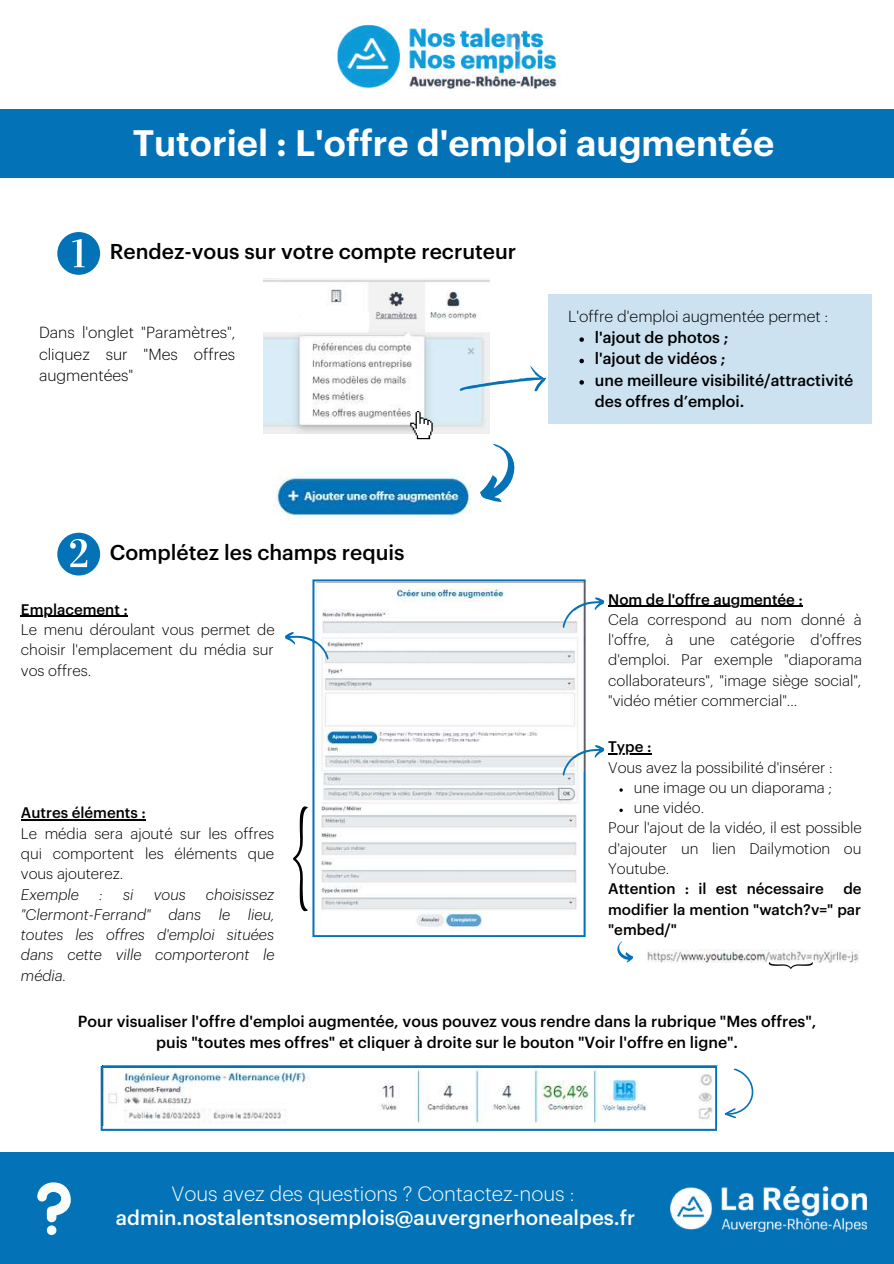
<style>
.page{position:relative;width:894px;height:1264px;background:#fff}
.page>*{position:absolute;margin:0;border:0;box-sizing:border-box;transform-origin:0 0}
.t1{font:600 36px "Graphik";color:#fff}
.t2{font:500 21px "Graphik";color:#000}
.t3{font:500 20.25px "Graphik";color:#fbfdf8}
.t4{font:300 20.25px "Graphik";color:#fbfdf8}
.t5{font:500 15.75px/21.5px "Graphik";color:#000}
.t6{font:300 15.75px/21.5px "Graphik";color:#000;text-align:justify}
.t7{font:300 15px/20.2px "Graphik";color:#000;text-align:justify}
.t8{font:500 15px/20.2px "Graphik";color:#000;text-align:justify}
.t9{font:italic 300 15px/20.2px "Graphik";color:#000;text-align:justify}
</style>
<div class="page">
<div style="left:0;top:109px;width:893px;height:69px;background:#0372b7"></div>
<img style="left:336px;top:25px;width:221px;height:64px">
<div style="left:548px;top:294px;width:323px;height:130px;background:#cce2f0"></div>
<svg style="left:480px;top:444px;width:35px;height:58px"></svg>
<img style="left:264px;top:278px;width:225px;height:156px">
<div style="left:302px;top:311px;width:36px;height:18px;background:#fff"></div>
<div style="left:333px;top:311px;width:36px;height:18px;background:#fff"></div>
<svg style="left:410px;top:411px;width:22px;height:28px"></svg>
<img style="left:273px;top:471px;width:205px;height:48px">
<svg style="left:457px;top:363px;width:89px;height:30px"></svg>
<svg style="left:312px;top:579px;width:273px;height:358px"></svg>
<img style="left:316px;top:582px;width:268px;height:189px">
<div style="left:326px;top:623px;width:15px;height:8px;background:#e9ecef"></div>
<div style="left:340px;top:623px;width:15px;height:8px;background:#e9ecef"></div>
<div style="left:354px;top:623px;width:16px;height:8px;background:#e9ecef"></div>
<div style="left:368px;top:623px;width:16px;height:8px;background:#e9ecef"></div>
<div style="left:381px;top:623px;width:16px;height:8px;background:#e9ecef"></div>
<div style="left:328px;top:652px;width:15px;height:8px;background:#e9ecef"></div>
<div style="left:341px;top:652px;width:16px;height:8px;background:#e9ecef"></div>
<div style="left:355px;top:652px;width:16px;height:8px;background:#e9ecef"></div>
<div style="left:368px;top:652px;width:16px;height:8px;background:#e9ecef"></div>
<div style="left:381px;top:652px;width:16px;height:8px;background:#e9ecef"></div>
<div style="left:394px;top:652px;width:16px;height:8px;background:#e9ecef"></div>
<div style="left:409px;top:652px;width:16px;height:8px;background:#e9ecef"></div>
<div style="left:422px;top:652px;width:16px;height:8px;background:#e9ecef"></div>
<svg style="left:556px;top:593px;width:48px;height:35px"></svg>
<svg style="left:285px;top:628px;width:48px;height:32px"></svg>
<img style="left:319px;top:804px;width:259px;height:126px">
<img style="left:322px;top:771px;width:258px;height:32px">
<svg style="left:556px;top:740px;width:49px;height:36px"></svg>
<img style="left:647px;top:949px;width:212px;height:13px">
<svg style="left:768px;top:962px;width:44px;height:6px"></svg>
<svg style="left:617px;top:941px;width:16px;height:21px"></svg>
<svg style="left:293px;top:806px;width:15px;height:105px"></svg>
<svg style="left:57px;top:232px;width:43px;height:43px"></svg>
<div style="left:0;top:1152px;width:893px;height:111px;background:#0372b7"></div>
<svg style="left:37px;top:1182px;width:34px;height:52px"></svg>
<img style="left:670px;top:1186px;width:196px;height:45px">
<svg style="left:57px;top:532px;width:43px;height:43px"></svg>
<svg style="left:579px;top:337px;width:4px;height:5px"></svg>
<svg style="left:579px;top:359px;width:4px;height:4px"></svg>
<svg style="left:579px;top:380px;width:4px;height:4px"></svg>
<hr style="left:608px;top:605px;width:194px;height:2px;background:#000">
<hr style="left:21px;top:616px;width:107px;height:1px;background:#000">
<hr style="left:608px;top:753px;width:43px;height:1px;background:#000">
<hr style="left:21px;top:819px;width:125px;height:1px;background:#000">
<svg style="left:101px;top:1065px;width:653px;height:65px"></svg>
<h1 class="t1" style="left:133px;top:126px;width:642px">Tutoriel : L'offre d'emploi augmentée</h1>
<h2 class="t2" style="left:110px;top:242px;width:407px">Rendez-vous sur votre compte recruteur</h2>
<p class="t6" style="left:39px;top:322px;width:198px">Dans l'onglet "Paramètres", cliquez sur "Mes offres augmentées"</p>
<h2 class="t2" style="left:110px;top:542px;width:296px">Complétez les champs requis</h2>
<p class="t8" style="left:21px;top:599px;width:108px">Emplacement :</p>
<p class="t7" style="left:21px;top:620px;width:255px">Le menu déroulant vous permet de choisir l'emplacement du média sur vos offres.</p>
<p class="t8" style="left:21px;top:803px;width:126px">Autres éléments :</p>
<p class="t7" style="left:21px;top:823px;width:254px">Le média sera ajouté sur les offres qui comportent les éléments que vous ajouterez.</p>
<p class="t9" style="left:21px;top:884px;width:59px">Exemple</p>
<p class="t9" style="left:99px;top:884px;width:5px">:</p>
<p class="t9" style="left:123px;top:884px;width:12px">si</p>
<p class="t9" style="left:154px;top:884px;width:33px">vous</p>
<p class="t9" style="left:21px;top:884px;width:255px;text-indent:185px">choisissez "Clermont-Ferrand" dans le lieu, toutes les offres d'emploi situées dans cette ville comporteront le média.</p>
<p class="t6" style="left:568px;top:306px;width:262px">L'offre d'emploi augmentée permet :</p>
<p class="t5" style="left:594px;top:327px;width:260px">l'ajout de photos ;<br>l'ajout de vidéos ;<br>une meilleure visibilité/attractivité des offres d’emploi.</p>
<p class="t8" style="left:608px;top:589px;width:196px">Nom de l'offre augmentée :</p>
<p class="t7" style="left:608px;top:610px;width:255px">Cela correspond au nom donné à l'offre, à une catégorie d'offres d'emploi. Par exemple "diaporama collaborateurs", "image siège social", "vidéo métier commercial"...</p>
<p class="t8" style="left:608px;top:737px;width:45px">Type :</p>
<p class="t7" style="left:608px;top:757px;width:226px">Vous avez la possibilité d'insérer :</p>
<p class="t7" style="left:633px;top:778px;width:200px">une image ou un diaporama ; une vidéo.</p>
<p class="t7" style="left:608px;top:818px;width:255px">Pour l'ajout de la vidéo, il est possible d'ajouter un lien Dailymotion ou Youtube.</p>
<p class="t8" style="left:608px;top:879px;width:217px">Attention : il est nécessaire</p>
<p class="t8" style="left:608px;top:879px;width:255px;text-indent:235px">de modifier la mention "watch?v=" par "embed/"</p>
<p class="t5" style="left:78px;top:1011px;width:739px;text-align:center">Pour visualiser l'offre d'emploi augmentée, vous pouvez vous rendre dans la rubrique "Mes offres", puis "toutes mes offres" et cliquer à droite sur le bouton "Voir l'offre en ligne".</p>
<h3 class="t4" style="left:171px;top:1184px;width:404px">Vous avez des questions ? Contactez-nous :</h3>
<h3 class="t3" style="left:116px;top:1208px;width:520px">admin.nostalentsnosemplois@auvergnerhonealpes.fr</h3>
</div>
